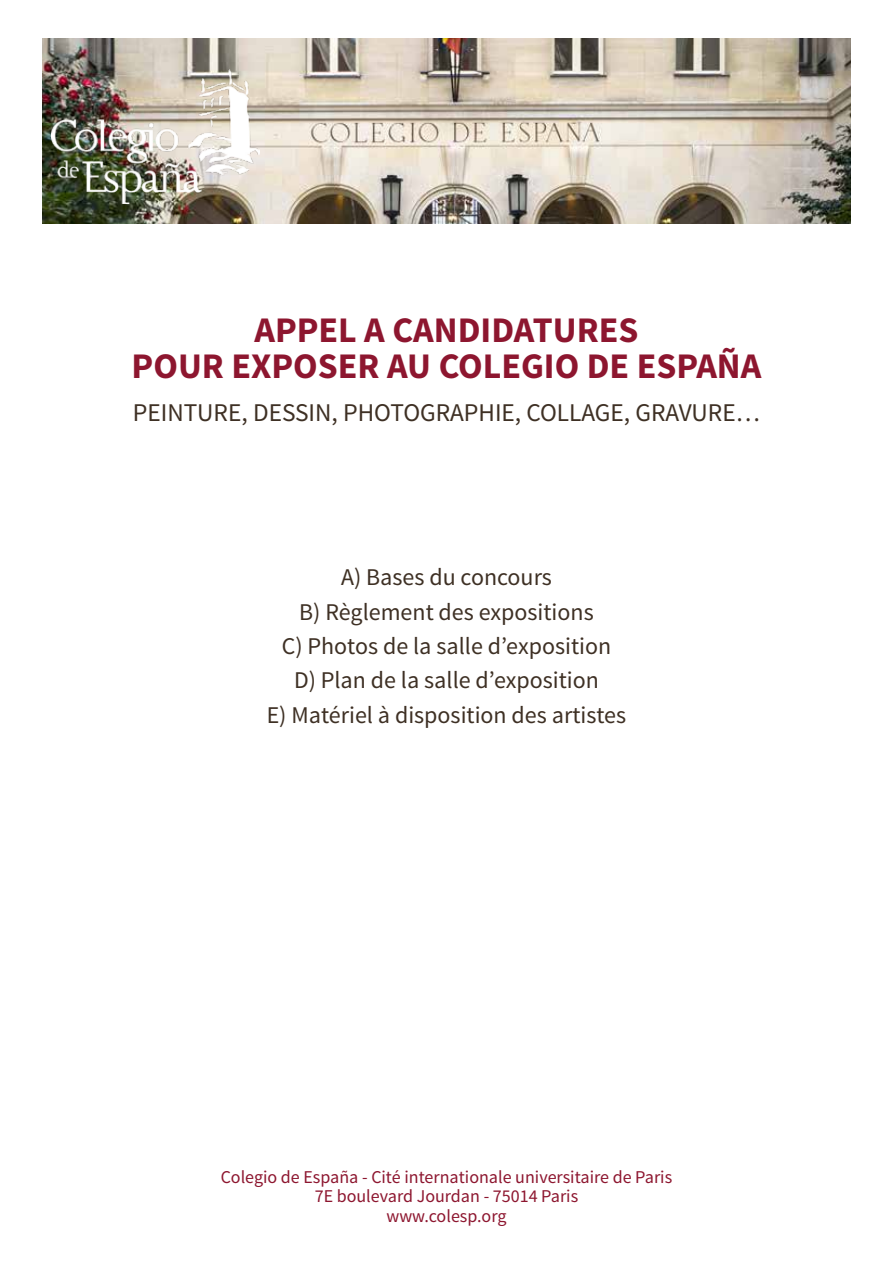
<style>
.page{position:relative;width:893px;height:1263px;background:#fff}
.page>*{position:absolute;margin:0;border:0;box-sizing:border-box;transform-origin:0 0}
.t1{font:700 36px/36px "Source Sans Pro";color:#8d162f;text-align:center}
.t2{font:25.5px "Source Sans Pro";color:#3e3024}
.t3{font:24px/34.5px "Source Sans Pro";color:#3e3024;text-align:center}
.t4{font:18px/19.5px "Source Sans Pro";color:#8d162f;text-align:center}
</style>
<div class="page">
<img style="left:43px;top:38px;width:807px;height:186px">
<img style="left:51px;top:70px;width:208px;height:134px">
<h1 class="t1" style="left:132px;top:313px;width:631px">APPEL A CANDIDATURES<br>POUR EXPOSER AU COLEGIO DE ESPAÑA</h1>
<p class="t2" style="left:133px;top:397px;width:629px">PEINTURE, DESSIN, PHOTOGRAPHIE, COLLAGE, GRAVURE…</p>
<p class="t3" style="left:267px;top:560px;width:361px">A) Bases du concours<br>B) Règlement des expositions<br>C) Photos de la salle d’exposition<br>D) Plan de la salle d’exposition<br>E) Matériel à disposition des artistes</p>
<p class="t4" style="left:221px;top:1167px;width:453px">Colegio de España - Cité internationale universitaire de Paris<br>7E boulevard Jourdan - 75014 Paris<br>www.colesp.org</p>
</div>
